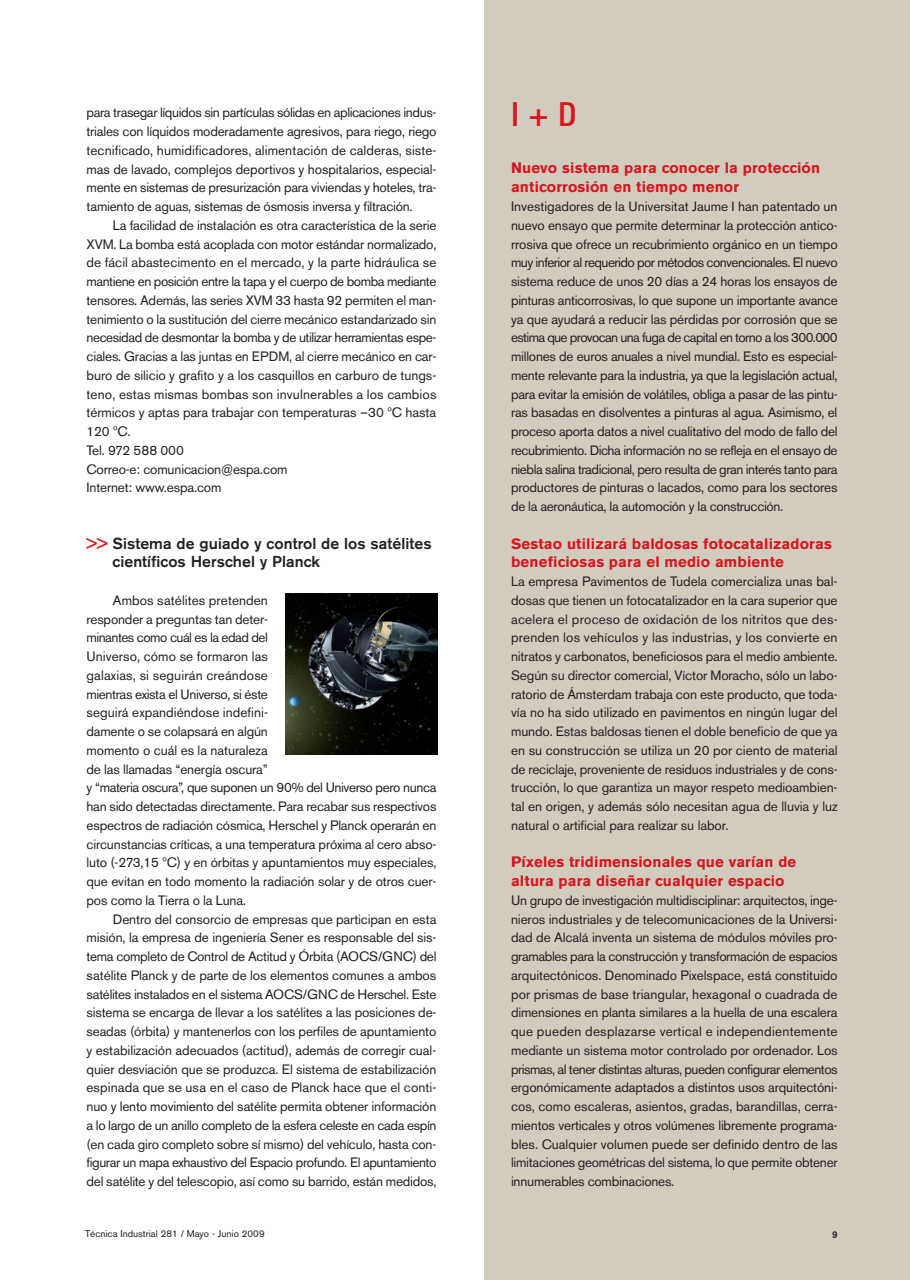
<style>
.page{position:relative;width:910px;height:1280px;background:#fff}
.page>*{position:absolute;margin:0;border:0;box-sizing:border-box;transform-origin:0 0}
.t1{font:500 condensed 33px "LT Univers";color:#d7171f}
.t2{font:500 15.75px/18.8px "Akzidenz Grotesk BE";letter-spacing:.005em;color:#231f20}
.t3{font:700 15px/18.8px "Akzidenz Grotesk BE";letter-spacing:.01em;color:#d7171f}
.t4{font:13.5px/18.8px "Akzidenz Grotesk BE";letter-spacing:-.015em;color:#231f20;text-align:justify}
.t5{font:9.75px "Akzidenz Grotesk BE";color:#231f20}
.t6{font:500 9.75px "Akzidenz Grotesk BE";color:#231f20}
.s1{color:#d7171f}
</style>
<div class="page">
<div style="left:485px;top:0;width:425px;height:1280px;background:#d2ccbf"></div>
<img style="left:286px;top:593px;width:152px;height:162px">
<p class="t4" style="left:87px;top:105px;width:351px">para trasegar líquidos sin partículas sólidas en aplicaciones indus-</p>
<h1 class="t1" style="left:511px;top:102px;width:68px">I + D</h1>
<p class="t4" style="left:87px;top:123px;width:351px">triales con líquidos moderadamente agresivos, para riego, riego tecnificado, humidificadores, alimentación de calderas, siste&shy;mas de lavado, complejos deportivos y hospitalarios, especial&shy;mente en sistemas de presurización para viviendas y hoteles, tra&shy;tamiento de aguas, sistemas de ósmosis inversa y filtración.</p>
<p class="t4" style="left:87px;top:217px;width:351px;text-align:left;text-indent:26px">La facilidad de instalación es otra característica de la serie XVM. La bomba está acoplada con motor estándar normalizado, de fácil abastecimento en el mercado, y la parte hidráulica se mantiene en posición entre la tapa y el cuerpo de bomba mediante tensores. Además, las series XVM 33 hasta 92 permiten el man&shy;tenimiento o la sustitución del cierre mecánico estandarizado sin necesidad de desmontar la bomba y de utilizar herramientas espe&shy;ciales. Gracias a las juntas en EPDM, al cierre mecánico en car&shy;buro de silicio y grafito y a los casquillos en carburo de tungs&shy;teno, estas mismas bombas son invulnerables a los cambios térmicos y aptas para trabajar con temperaturas –30 ºC hasta 120 ºC.<br>Tel. 972 588 000<br>Correo-e: comunicacion@espa.com<br>Internet: www.espa.com</p>
<p class="t3" style="left:511px;top:160px;width:311px">Nuevo sistema para conocer la protección anticorrosión en tiempo menor</p>
<p class="t4" style="left:511px;top:198px;width:328px">Investigadores de la Universitat Jaume I han patentado un nuevo ensayo que permite determinar la protección antico&shy;rrosiva que ofrece un recubrimiento orgánico en un tiempo muy inferior al requerido por métodos convencionales. El nuevo sistema reduce de unos 20 días a 24 horas los ensayos de pinturas anticorrosivas, lo que supone un importante avance ya que ayudará a reducir las pérdidas por corrosión que se estima que provocan una fuga de capital en torno a los 300.000 millones de euros anuales a nivel mundial. Esto es especial&shy;mente relevante para la industria, ya que la legislación actual, para evitar la emisión de volátiles, obliga a pasar de las pintu&shy;ras basadas en disolventes a pinturas al agua. Asimismo, el proceso aporta datos a nivel cualitativo del modo de fallo del recubrimiento. Dicha información no se refleja en el ensayo de niebla salina tradicional, pero resulta de gran interés tanto para productores de pinturas o lacados, como para los sectores de la aeronáutica, la automoción y la construcción.</p>
<p class="t3" style="left:511px;top:535px;width:322px">Sestao utilizará baldosas fotocatalizadoras beneficiosas para el medio ambiente</p>
<p class="t4" style="left:511px;top:573px;width:328px">La empresa Pavimentos de Tudela comercializa unas bal&shy;dosas que tienen un fotocatalizador en la cara superior que acelera el proceso de oxidación de los nitritos que des&shy;prenden los vehículos y las industrias, y los convierte en nitratos y carbonatos, beneficiosos para el medio ambiente.<br>Según su director comercial, Víctor Moracho, sólo un labo&shy;ratorio de Ámsterdam trabaja con este producto, que toda&shy;vía no ha sido utilizado en pavimentos en ningún lugar del mundo. Estas baldosas tienen el doble beneficio de que ya en su construcción se utiliza un 20 por ciento de material de reciclaje, proveniente de residuos industriales y de cons&shy;trucción, lo que garantiza un mayor respeto medioambien&shy;tal en origen, y además sólo necesitan agua de lluvia y luz natural o artificial para realizar su labor.</p>
<p class="t3" style="left:511px;top:854px;width:287px">Píxeles tridimensionales que varían de altura para diseñar cualquier espacio</p>
<p class="t4" style="left:511px;top:892px;width:328px">Un grupo de investigación multidisciplinar: arquitectos, inge&shy;nieros industriales y de telecomunicaciones de la Universi&shy;dad de Alcalá inventa un sistema de módulos móviles pro&shy;gramables para la construcción y transformación de espacios arquitectónicos. Denominado Pixelspace, está constituido por prismas de base triangular, hexagonal o cuadrada de dimensiones en planta similares a la huella de una escalera que pueden desplazarse vertical e independientemente mediante un sistema motor controlado por ordenador. Los prismas, al tener distintas alturas, pueden configurar elementos ergonómicamente adaptados a distintos usos arquitectóni&shy;cos, como escaleras, asientos, gradas, barandillas, cerra&shy;mientos verticales y otros volúmenes libremente programa&shy;bles. Cualquier volumen puede ser definido dentro de las limitaciones geométricas del sistema, lo que permite obtener innumerables combinaciones.</p>
<p class="t2" style="left:112px;top:535px;width:321px;text-indent:-26px"><span class="s1">&gt;&gt;</span> Sistema de guiado y control de los satélites científicos Herschel y Planck</p>
<p class="t4" style="left:87px;top:592px;width:352px;text-align:left;text-indent:26px">Ambos satélites pretenden<br>responder a preguntas tan deter-<br>minantes como cuál es la edad del<br>Universo, cómo se formaron las<br>galaxias, si seguirán creándose<br>mientras exista el Universo, si éste<br>seguirá expandiéndose indefini-<br>damente o se colapsará en algún<br>momento o cuál es la naturaleza<br>de las llamadas “energía oscura”<br>y “materia oscura”, que suponen un 90% del Universo pero nunca han sido detectadas directamente. Para recabar sus respectivos espectros de radiación cósmica, Herschel y Planck operarán en circunstancias críticas, a una temperatura próxima al cero abso&shy;luto (-273,15 ºC) y en órbitas y apuntamientos muy especiales, que evitan en todo momento la radiación solar y de otros cuer&shy;pos como la Tierra o la Luna.</p>
<p class="t4" style="left:87px;top:911px;width:352px;text-indent:26px">Dentro del consorcio de empresas que participan en esta misión, la empresa de ingeniería Sener es responsable del sis&shy;tema completo de Control de Actitud y Órbita (AOCS/GNC) del satélite Planck y de parte de los elementos comunes a ambos satélites instalados en el sistema AOCS/GNC de Herschel. Este sistema se encarga de llevar a los satélites a las posiciones de - seadas (órbita) y mantenerlos con los perfiles de apuntamiento y estabilización adecuados (actitud), además de corregir cual&shy;quier desviación que se produzca. El sistema de estabilización espinada que se usa en el caso de Planck hace que el conti&shy;nuo y lento movimiento del satélite permita obtener información a lo largo de un anillo completo de la esfera celeste en cada espín (en cada giro completo sobre sí mismo) del vehículo, hasta con&shy;figurar un mapa exhaustivo del Espacio profundo. El apuntamiento del satélite y del telescopio, así como su barrido, están medidos,</p>
<p class="t5" style="left:85px;top:1230px;width:181px">Técnica Industrial 281 / Mayo - Junio 2009</p>
<p class="t6" style="left:832px;top:1231px;width:7px">9</p>
</div>
